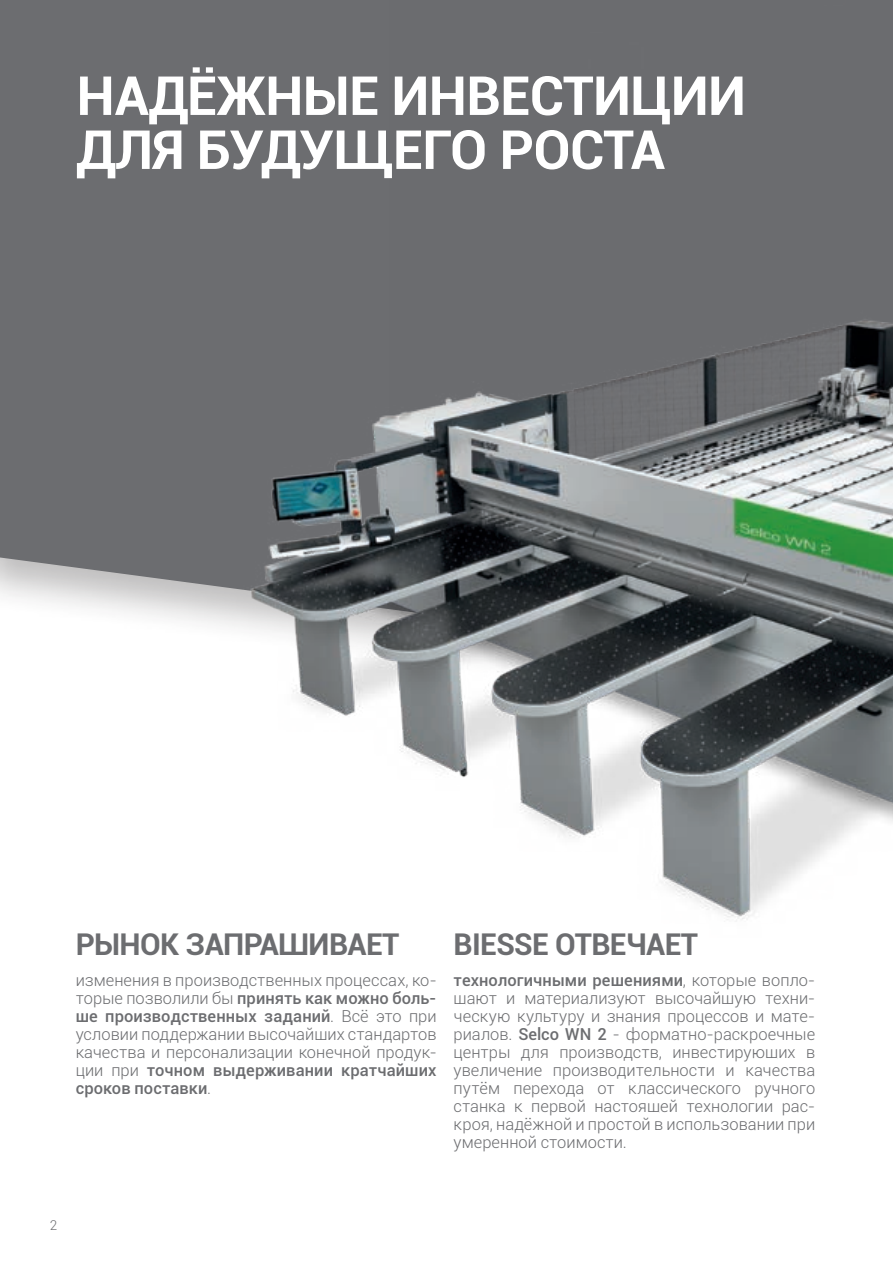
<style>
.page{position:relative;width:893px;height:1263px;background:#fff}
.page>*{position:absolute;margin:0;border:0;box-sizing:border-box;transform-origin:0 0}
.t1{font:700 54px/54px "Roboto";letter-spacing:-.01em;color:#fff}
.t2{font:700 30px "Roboto";letter-spacing:-.02em;color:#6c6d70}
.t3{font:300 16.5px/18px "Roboto";color:#6c6d70;text-align:justify}
.t4{font:300 13.5px "Roboto";color:#6c6d70}
.s1{font-weight:500}
</style>
<div class="page">
<div style="left:0;top:0;width:893px;height:622px;background:#6c6d70"></div>
<img style="left:208px;top:275px;width:685px;height:646px">
<p class="t1" style="left:77px;top:67px;width:671px">НАДЁЖНЫЕ ИНВЕСТИЦИИ<br>ДЛЯ БУДУЩЕГО РОСТА</p>
<h2 class="t2" style="left:76px;top:923px;width:325px">РЫНОК ЗАПРАШИВАЕТ</h2>
<p class="t3" style="left:76px;top:970px;width:362px">изменения в производственных процессах, ко&shy;торые позволили бы <span class="s1">принять как можно боль&shy;ше производственных заданий</span>. Всё это при условии поддержании высочайших стандартов качества и персонализации конечной продук&shy;ции при <span class="s1">точном выдерживании кратчайших сроков поставки</span>.</p>
<h2 class="t2" style="left:454px;top:923px;width:246px">BIESSE ОТВЕЧАЕТ</h2>
<p class="t3" style="left:454px;top:970px;width:363px"><span class="s1">технологичными решениями</span>, которые вопло&shy;щают и материализуют высочайшую техни&shy;ческую культуру и знания процессов и мате&shy;риалов. <span class="s1">Selco WN 2</span> - форматно-раскроечные центры для производств, инвестирующих в увеличение производительности и качества путём перехода от классического ручного станка к первой настоящей технологии рас&shy;кроя, надёжной и простой в использовании при умеренной стоимости.</p>
<p class="t4" style="left:50px;top:1215px;width:9px">2</p>
</div>
